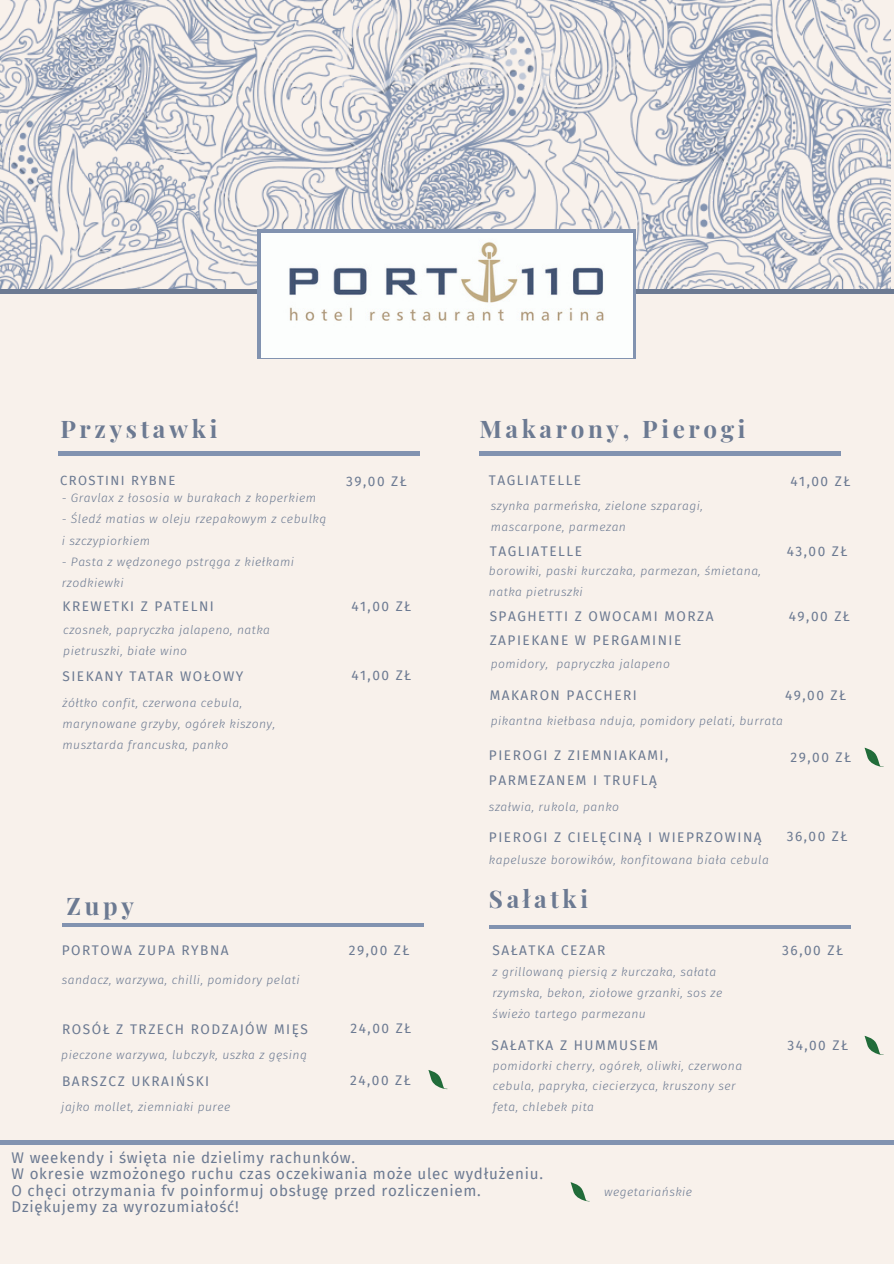
<style>
.page{position:relative;width:894px;height:1264px;background:#fff}
.page>*{position:absolute;margin:0;border:0;box-sizing:border-box;transform-origin:0 0}
.t1{font:700 24.3px "Playfair Display";letter-spacing:.15em;color:#6c7a92}
.t2{font:15.15px "Fira Sans";letter-spacing:.05em;color:#6c7a92}
.t3{font:13.65px/24.2px "Fira Sans";letter-spacing:.11em;color:#6c7a92}
.t4{font:13.05px "Fira Sans";letter-spacing:.11em;color:#6c7a92}
.t5{font:italic 300 12.15px/20.9px "Fira Sans";letter-spacing:.04em;color:#6c7a92}
</style>
<div class="page">
<div style="left:0;top:0;width:893px;height:1263px;background:#f8f1eb"></div>
<img style="left:0;top:0;width:889px;height:289px">
<hr style="left:0;top:290px;width:893px;height:3px;background:#6c7a92">
<div style="left:257px;top:230px;width:378px;height:129px;background:linear-gradient(to right,#8293b0,#8293b0)"></div>
<hr style="left:0;top:1140px;width:893px;height:3px;background:#8293b0">
<hr style="left:58px;top:452px;width:361px;height:3px;background:#8293b0">
<hr style="left:62px;top:923px;width:361px;height:3px;background:#8293b0">
<hr style="left:479px;top:452px;width:361px;height:3px;background:#8293b0">
<img style="left:261px;top:233px;width:371px;height:124px">
<hr style="left:489px;top:925px;width:361px;height:3px;background:#8293b0">
<svg style="left:428px;top:1070px;width:19px;height:19px"></svg>
<svg style="left:864px;top:1035px;width:16px;height:19px"></svg>
<svg style="left:864px;top:747px;width:17px;height:19px"></svg>
<svg style="left:570px;top:1182px;width:19px;height:19px"></svg>
<p class="t1" style="left:60px;top:411px;width:158px">Przystawki</p>
<p class="t4" style="left:60px;top:472px;width:117px">CROSTINI RYBNE</p>
<p class="t3" style="left:346px;top:469px;width:62px">39,00 ZŁ</p>
<p class="t5" style="left:62px;top:487px;width:256px">- Gravlax z łososia w burakach z koperkiem</p>
<p class="t5" style="left:62px;top:509px;width:266px">- Śledź matias w oleju rzepakowym z cebulką</p>
<p class="t5" style="left:62px;top:530px;width:90px">i szczypiorkiem</p>
<p class="t5" style="left:62px;top:551px;width:234px;line-height:21.3px">- Pasta z wędzonego pstrąga z kiełkami rzodkiewki</p>
<p class="t3" style="left:63px;top:594px;width:153px">KREWETKI Z PATELNI</p>
<p class="t3" style="left:351px;top:594px;width:61px">41,00 ZŁ</p>
<p class="t5" style="left:63px;top:619px;width:208px">czosnek, papryczka jalapeno, natka pietruszki, białe wino</p>
<p class="t3" style="left:62px;top:664px;width:182px">SIEKANY TATAR WOŁOWY</p>
<p class="t3" style="left:351px;top:663px;width:61px">41,00 ZŁ</p>
<p class="t5" style="left:62px;top:693px;width:214px">żółtko confit, czerwona cebula, marynowane grzyby, ogórek kiszony, musztarda francuska, panko</p>
<p class="t1" style="left:67px;top:888px;width:69px">Zupy</p>
<p class="t3" style="left:62px;top:938px;width:168px">PORTOWA ZUPA RYBNA</p>
<p class="t3" style="left:349px;top:938px;width:62px">29,00 ZŁ</p>
<p class="t5" style="left:62px;top:969px;width:239px">sandacz, warzywa, chilli, pomidory pelati</p>
<p class="t3" style="left:62px;top:1017px;width:247px">ROSÓŁ Z TRZECH RODZAJÓW MIĘS</p>
<p class="t5" style="left:61px;top:1044px;width:247px">pieczone warzywa, lubczyk, uszka z gęsiną</p>
<p class="t3" style="left:62px;top:1069px;width:149px">BARSZCZ UKRAIŃSKI</p>
<p class="t5" style="left:61px;top:1096px;width:171px">jajko mollet, ziemniaki puree</p>
<p class="t3" style="left:350px;top:1016px;width:62px">24,00 ZŁ</p>
<p class="t3" style="left:350px;top:1068px;width:62px">24,00 ZŁ</p>
<p class="t1" style="left:479px;top:411px;width:267px">Makarony, Pierogi</p>
<p class="t3" style="left:489px;top:468px;width:94px">TAGLIATELLE</p>
<p class="t3" style="left:790px;top:469px;width:61px">41,00 ZŁ</p>
<p class="t5" style="left:490px;top:495px;width:214px">szynka parmeńska, zielone szparagi, mascarpone, parmezan</p>
<p class="t3" style="left:489px;top:540px;width:94px">TAGLIATELLE</p>
<p class="t5" style="left:489px;top:560px;width:273px">borowiki, paski kurczaka, parmezan, śmietana, natka pietruszki</p>
<p class="t3" style="left:489px;top:604px;width:225px">SPAGHETTI Z OWOCAMI MORZA</p>
<p class="t3" style="left:489px;top:628px;width:193px">ZAPIEKANE W PERGAMINIE</p>
<p class="t5" style="left:490px;top:653px;width:181px">pomidory, papryczka jalapeno</p>
<p class="t3" style="left:786px;top:540px;width:62px">43,00 ZŁ</p>
<p class="t3" style="left:788px;top:604px;width:63px">49,00 ZŁ</p>
<p class="t3" style="left:489px;top:683px;width:149px">MAKARON PACCHERI</p>
<p class="t3" style="left:784px;top:683px;width:63px">49,00 ZŁ</p>
<p class="t5" style="left:490px;top:710px;width:294px">pikantna kiełbasa nduja, pomidory pelati, burrata</p>
<p class="t3" style="left:489px;top:743px;width:181px">PIEROGI Z ZIEMNIAKAMI,<br>PARMEZANEM I TRUFLĄ</p>
<p class="t5" style="left:489px;top:796px;width:132px">szałwia, rukola, panko</p>
<p class="t3" style="left:489px;top:824px;width:274px">PIEROGI Z CIELĘCINĄ I WIEPRZOWINĄ</p>
<p class="t5" style="left:489px;top:849px;width:281px">kapelusze borowików, konfitowana biała cebula</p>
<p class="t1" style="left:489px;top:882px;width:100px">Sałatki</p>
<p class="t3" style="left:790px;top:745px;width:62px">29,00 ZŁ</p>
<p class="t3" style="left:786px;top:823px;width:62px">36,00 ZŁ</p>
<p class="t3" style="left:492px;top:938px;width:114px">SAŁATKA CEZAR</p>
<p class="t3" style="left:782px;top:938px;width:62px">36,00 ZŁ</p>
<p class="t5" style="left:492px;top:961px;width:231px">z grillowaną piersią z kurczaka, sałata rzymska, bekon, ziołowe grzanki, sos ze świeżo tartego parmezanu</p>
<p class="t3" style="left:491px;top:1033px;width:168px">SAŁATKA Z HUMMUSEM</p>
<p class="t3" style="left:787px;top:1033px;width:62px">34,00 ZŁ</p>
<p class="t5" style="left:492px;top:1055px;width:251px">pomidorki cherry, ogórek, oliwki, czerwona cebula, papryka, ciecierzyca, kruszony ser feta, chlebek pita</p>
<p class="t2" style="left:12px;top:1148px;width:345px">W weekendy i święta nie dzielimy rachunków.</p>
<p class="t2" style="left:12px;top:1165px;width:533px">W okresie wzmożonego ruchu czas oczekiwania może ulec wydłużeniu.</p>
<p class="t2" style="left:12px;top:1181px;width:470px">O chęci otrzymania fv poinformuj obsługę przed rozliczeniem.</p>
<p class="t2" style="left:12px;top:1198px;width:229px">Dziękujemy za wyrozumiałość!</p>
<p class="t5" style="left:604px;top:1181px;width:89px">wegetariańskie</p>
</div>
